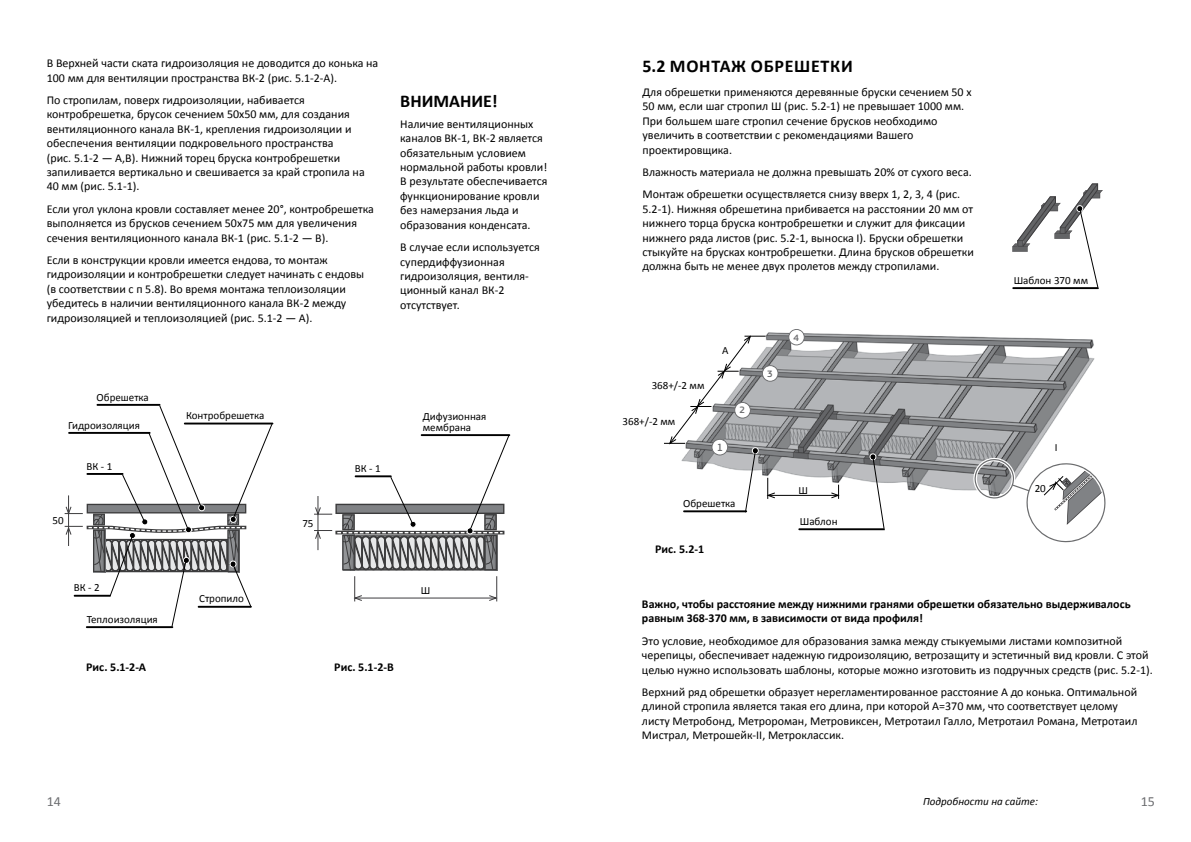
<style>
.page{position:relative;width:1191px;height:842px;background:#fff}
.page>*{position:absolute;margin:0;border:0;box-sizing:border-box;transform-origin:0 0}
.t1{font:700 18px "Calibri";letter-spacing:.035em;color:#000}
.t2{font:700 18px "Calibri";color:#000}
.t3{font:14px "Calibri";color:#6d6e71}
.t4{font:12px/14.4px "Calibri";color:#000}
.t5{font:700 12px/14.4px "Calibri";color:#000}
.t6{font:11px/11px "Calibri";color:#000}
.t7{font:italic 11px "Calibri";color:#000}
.t8{font:500 10.9px "PF Square Sans Pro";color:#6b6c6e}
.t9{font:500 9.7px "PF Square Sans Pro";color:#6b6c6e}
.t10{font:500 9.6px "PF Square Sans Pro";color:#6b6c6e}
</style>
<div class="page">
<svg style="left:65px;top:404px;width:208px;height:224px"></svg>
<svg style="left:314px;top:434px;width:196px;height:167px"></svg>
<hr style="left:421px;top:434px;width:89px;height:2px;background:#000">
<img style="left:766px;top:332px;width:329px;height:163px">
<svg style="left:1012px;top:183px;width:91px;height:107px"></svg>
<hr style="left:768px;top:495px;width:70px;height:1px;background:#000">
<svg style="left:830px;top:485px;width:10px;height:14px"></svg>
<hr style="left:798px;top:528px;width:86px;height:2px;background:#000">
<svg style="left:868px;top:452px;width:17px;height:79px"></svg>
<svg style="left:664px;top:335px;width:115px;height:178px"></svg>
<svg style="left:788px;top:329px;width:17px;height:17px"></svg>
<svg style="left:972px;top:457px;width:134px;height:86px"></svg>
<p class="t4" style="left:47px;top:56px;width:333px">В Верхней части ската гидроизоляция не доводится до конька на<br>100 мм для вентиляции пространства ВК-2 (рис. 5.1-2-А).</p>
<p class="t4" style="left:47px;top:93px;width:319px">По стропилам, поверх гидроизоляции, набивается контробрешетка, брусок сечением 50x50 мм, для создания вентиляционного канала ВК-1, крепления гидроизоляции и обеспечения вентиляции подкровельного пространства<br>(рис. 5.1-2 — А,B). Нижний торец бруска контробрешетки запиливается вертикально и свешивается за край стропила на 40 мм (рис. 5.1-1).</p>
<p class="t4" style="left:47px;top:202px;width:329px">Если угол уклона кровли составляет менее 20°, контробрешетка выполняется из брусков сечением 50х75 мм для увеличения сечения вентиляционного канала ВК-1 (рис. 5.1-2 — В).</p>
<p class="t4" style="left:47px;top:253px;width:319px">Если в конструкции кровли имеется ендова, то монтаж гидроизоляции и контробрешетки следует начинать с ендовы (в соответствии с п 5.8). Во время монтажа теплоизоляции убедитесь в наличии вентиляционного канала ВК-2 между гидроизоляцией и теплоизоляцией (рис. 5.1-2 — A).</p>
<h1 class="t2" style="left:400px;top:90px;width:99px">ВНИМАНИЕ!</h1>
<p class="t4" style="left:400px;top:117px;width:149px">Наличие вентиляционных каналов ВК-1, ВК-2 является обязательным условием нормальной работы кровли!<br>В результате обеспечивается функционирование кровли без намерзания льда и образования конденсата.</p>
<p class="t4" style="left:400px;top:240px;width:141px">В случае если используется супердиффузионная гидроизоляция, вентиля&shy;ционный канал ВК-2 отсутствует.</p>
<p class="t6" style="left:97px;top:391px;width:54px">Обрешетка</p>
<p class="t6" style="left:68px;top:419px;width:73px">Гидроизоляция</p>
<p class="t6" style="left:86px;top:460px;width:27px">ВК - 1</p>
<p class="t6" style="left:186px;top:410px;width:80px">Контробрешетка</p>
<p class="t6" style="left:52px;top:514px;width:13px">50</p>
<p class="t6" style="left:302px;top:518px;width:13px">75</p>
<p class="t6" style="left:74px;top:582px;width:27px">ВК - 2</p>
<p class="t6" style="left:87px;top:613px;width:73px">Теплоизоляция</p>
<p class="t6" style="left:199px;top:593px;width:46px">Стропило</p>
<p class="t6" style="left:355px;top:463px;width:27px">ВК - 1</p>
<p class="t6" style="left:423px;top:411px;width:65px">Дифузионная мембрана</p>
<p class="t6" style="left:421px;top:585px;width:11px">Ш</p>
<p class="t5" style="left:86px;top:660px;width:61px">Рис. 5.1-2-А</p>
<p class="t5" style="left:334px;top:660px;width:61px">Рис. 5.1-2-В</p>
<h1 class="t1" style="left:642px;top:54px;width:212px">5.2 МОНТАЖ ОБРЕШЕТКИ</h1>
<p class="t4" style="left:642px;top:85px;width:331px">Для обрешетки применяются деревянные бруски сечением 50 x 50 мм, если шаг стропил Ш (рис. 5.2-1) не превышает 1000 мм.<br>При большем шаге стропил сечение брусков необходимо увеличить в соответствии с рекомендациями Вашего проектировщика.</p>
<p class="t4" style="left:642px;top:161px;width:331px;line-height:22.4px">Влажность материала не должна превышать 20% от сухого веса.<br>Монтаж обрешетки осуществляется снизу вверх 1, 2, 3, 4 (рис.</p>
<p class="t4" style="left:642px;top:202px;width:333px">5.2-1). Нижняя обрешетина прибивается на расстоянии 20 мм от нижнего торца бруска контробрешетки и служит для фиксации нижнего ряда листов (рис. 5.2-1, выноска I). Бруски обрешетки стыкуйте на брусках контробрешетки. Длина брусков обрешетки должна быть не менее двух пролетов между стропилами.</p>
<p class="t6" style="left:651px;top:379px;width:54px">368+/-2 мм</p>
<p class="t6" style="left:622px;top:416px;width:54px">368+/-2 мм</p>
<p class="t6" style="left:722px;top:344px;width:8px">A</p>
<p class="t8" style="left:716px;top:441px;width:8px">1</p>
<p class="t9" style="left:739px;top:404px;width:7px">2</p>
<p class="t6" style="left:683px;top:498px;width:54px">Обрешетка</p>
<p class="t5" style="left:655px;top:542px;width:51px">Рис. 5.2-1</p>
<p class="t9" style="left:767px;top:368px;width:7px">3</p>
<p class="t10" style="left:793px;top:332px;width:7px">4</p>
<p class="t6" style="left:798px;top:485px;width:11px">Ш</p>
<p class="t6" style="left:800px;top:516px;width:39px">Шаблон</p>
<p class="t6" style="left:1013px;top:275px;width:76px">Шаблон 370 мм</p>
<p class="t6" style="left:1054px;top:442px;width:4px">I</p>
<p class="t6" style="left:1034px;top:483px;width:13px">20</p>
<p class="t5" style="left:642px;top:597px;width:490px">Важно, чтобы расстояние между нижними гранями обрешетки обязательно выдерживалось равным 368-370 мм, в зависимости от вида профиля!</p>
<p class="t4" style="left:642px;top:633px;width:512px">Это условие, необходимое для образования замка между стыкуемыми листами композитной черепицы, обеспечивает надежную гидроизоляцию, ветрозащиту и эстетичный вид кровли. С этой целью нужно использовать шаблоны, которые можно изготовить из подручных средств (рис. 5.2-1).</p>
<p class="t4" style="left:642px;top:685px;width:497px">Верхний ряд обрешетки образует нерегламентированное расстояние А до конька. Оптимальной длиной стропила является такая его длина, при которой А=370 мм, что соответствует целому листу Метробонд, Метророман, Метровиксен, Метротаил Галло, Метротаил Романа, Метротаил Мистрал, Метрошейк-II, Метроклассик.</p>
<p class="t3" style="left:47px;top:792px;width:16px">14</p>
<p class="t7" style="left:923px;top:794px;width:117px">Подробности на сайте:</p>
<p class="t3" style="left:1140px;top:792px;width:16px">15</p>
</div>
